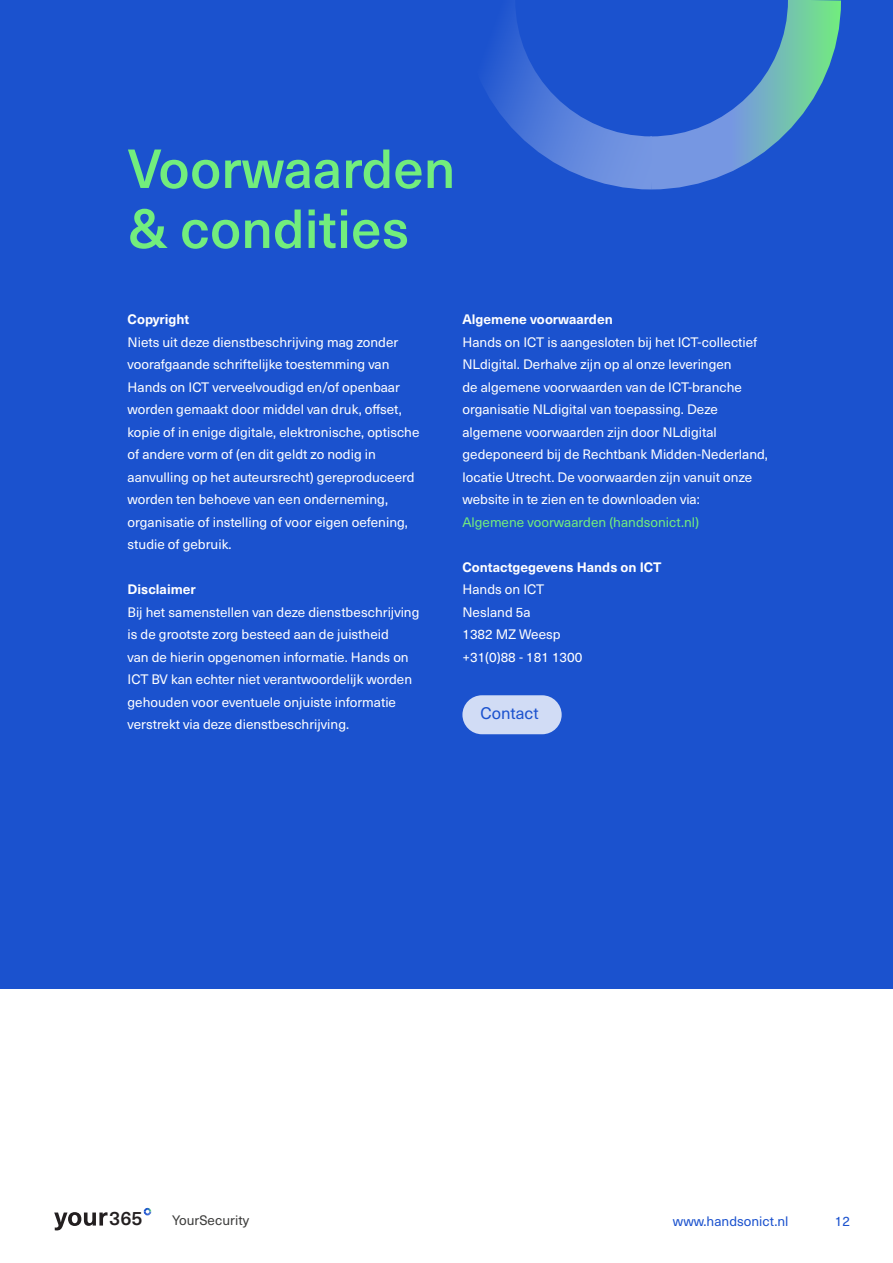
<style>
.page{position:relative;width:893px;height:1263px;background:#fff}
.page>*{position:absolute;margin:0;border:0;box-sizing:border-box;transform-origin:0 0}
.t1{font:500 54px/60px "Neue Haas Unica W1 G";color:#72ed7d}
.t2{font:500 19.2px "Neue Haas Unica W1 G";color:#231f20}
.t3{font:16.5px "Neue Haas Unica W1 G";color:#1b52ce}
.t4{font:13.5px/22.5px "Neue Haas Unica W1 G";color:#fff}
.t5{font:700 13.5px "Neue Haas Unica W1 G";color:#fff}
.t6{font:13.5px "Neue Haas Unica W1 G";color:#72ed7d}
.t7{font:13.5px "Neue Haas Unica W1 G";color:#1b52ce}
.t8{font:13.5px "Neue Haas Unica W1 G";color:#3c3c3b}
</style>
<div class="page">
<svg style="left:54px;top:1212px;width:54px;height:18px"></svg>
<svg style="left:143px;top:1207px;width:9px;height:9px"></svg>
<div style="left:0;top:0;width:893px;height:989px;background:#1b52ce"></div>
<svg style="left:705px;top:0;width:136px;height:182px"></svg>
<svg style="left:485px;top:9px;width:220px;height:181px"></svg>
<div style="left:462px;top:695px;width:100px;height:39px;background:#d1dcf5;border-radius:19px"></div>
<h1 class="t1" style="left:128px;top:136px;width:329px">Voorwaarden &amp; condities</h1>
<p class="t5" style="left:128px;top:309px;width:63px">Copyright</p>
<p class="t4" style="left:128px;top:330px;width:293px">Niets uit deze dienstbeschrijving mag zonder voorafgaande schriftelijke toestemming van Hands on ICT verveelvoudigd en/of openbaar worden gemaakt door middel van druk, offset, kopie of in enige digitale, elektronische, optische of andere vorm of (en dit geldt zo nodig in aanvulling op het auteursrecht) gereproduceerd worden ten behoeve van een onderneming, organisatie of instelling of voor eigen oefening, studie of gebruik.</p>
<p class="t5" style="left:128px;top:579px;width:70px">Disclaimer</p>
<p class="t4" style="left:128px;top:600px;width:293px">Bij het samenstellen van deze dienstbeschrijving is de grootste zorg besteed aan de juistheid<br>van de hierin opgenomen informatie. Hands on ICT BV kan echter niet verantwoordelijk worden gehouden voor eventuele onjuiste informatie verstrekt via deze dienstbeschrijving.</p>
<p class="t5" style="left:462px;top:309px;width:152px">Algemene voorwaarden</p>
<p class="t4" style="left:462px;top:330px;width:307px">Hands on ICT is aangesloten bij het ICT-collectief NLdigital. Derhalve zijn op al onze leveringen<br>de algemene voorwaarden van de ICT-branche organisatie NLdigital van toepassing. Deze algemene voorwaarden zijn door NLdigital gedeponeerd bij de Rechtbank Midden-Nederland, locatie Utrecht. De voorwaarden zijn vanuit onze website in te zien en te downloaden via:</p>
<p class="t6" style="left:462px;top:512px;width:238px">Algemene voorwaarden (handsonict.nl)</p>
<p class="t5" style="left:462px;top:557px;width:200px">Contactgegevens Hands on ICT</p>
<p class="t4" style="left:462px;top:577px;width:121px">Hands on ICT<br>Nesland 5a<br>1382 MZ Weesp +31(0)88 - 181 1300</p>
<p class="t3" style="left:480px;top:701px;width:60px">Contact</p>
<h2 class="t2" style="left:109px;top:1204px;width:35px">365</h2>
<p class="t8" style="left:172px;top:1211px;width:78px">YourSecurity</p>
<p class="t7" style="left:673px;top:1211px;width:117px">www.handsonict.nl</p>
<p class="t7" style="left:835px;top:1211px;width:17px">12</p>
</div>
